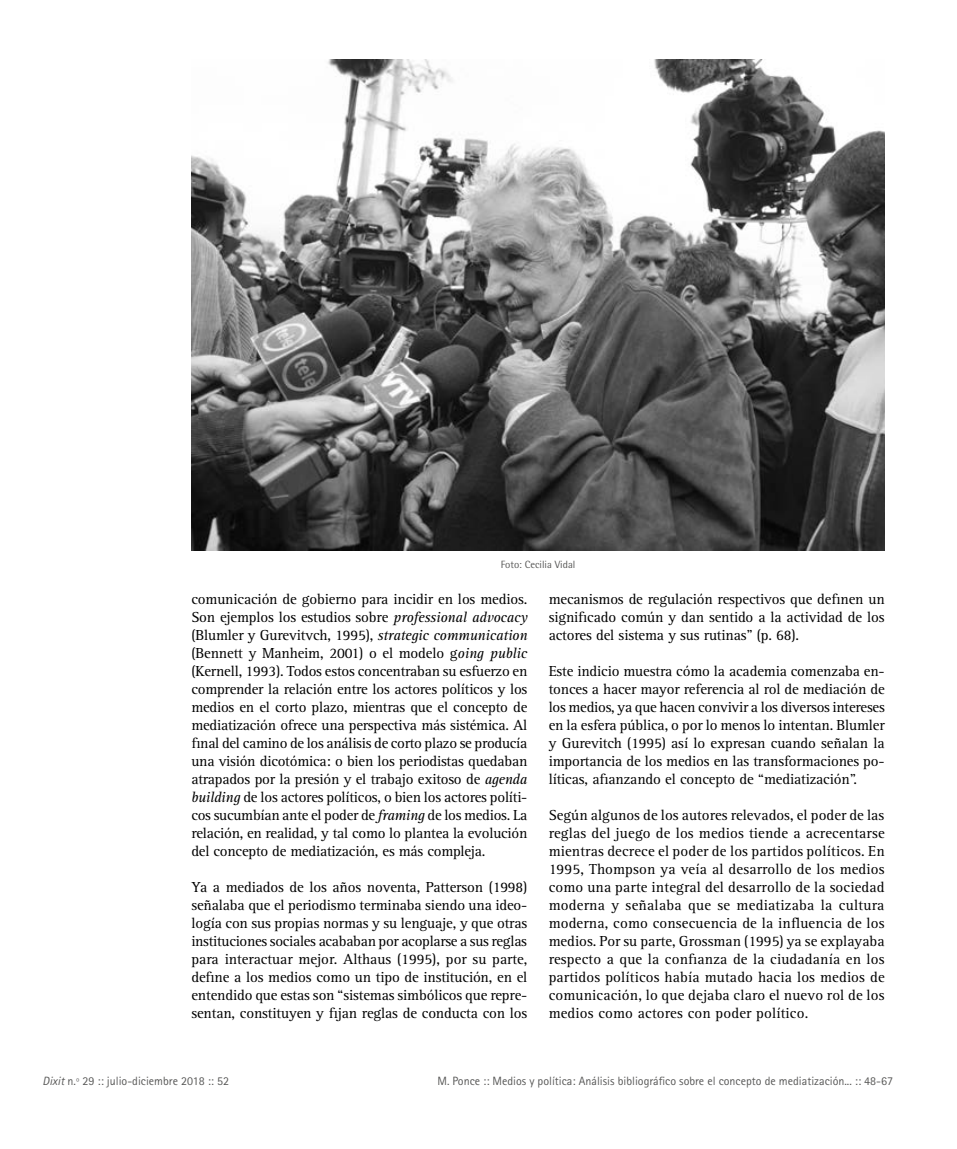
<style>
.page{position:relative;width:957px;height:1149px;background:#fff}
.page>*{position:absolute;margin:0;border:0;box-sizing:border-box;transform-origin:0 0}
.t1{font:15px/18px "Rotis Serif Std";letter-spacing:-.01em;color:#000;text-align:justify}
.t2{font:12px "Rotis Sans Serif Std";color:#575756}
.t3{font:10.5px "Rotis Semi Sans Std";color:#575756}
.s1{font-style:italic}
</style>
<div class="page">
<img style="left:191px;top:60px;width:693px;height:490px">
<p class="t3" style="left:501px;top:558px;width:76px">Foto: Cecilia Vidal</p>
<p class="t1" style="left:191px;top:590px;width:337px">comunicación de gobierno para incidir en los medios.<br>Son ejemplos los estudios sobre <span class="s1">professional advocacy </span>(Blumler y Gurevitvch, 1995), <span class="s1">strategic communication </span>(Bennett y Manheim, 2001) o el modelo g<span class="s1">oing public </span>(Kernell, 1993). Todos estos concentraban su esfuerzo en comprender la relación entre los actores políticos y los medios en el corto plazo, mientras que el concepto de mediatización ofrece una perspectiva más sistémica. Al final del camino de los análisis de corto plazo se producía una visión dicotómica: o bien los periodistas quedaban atrapados por la presión y el trabajo exitoso de <span class="s1">agenda building</span> de los actores políticos, o bien los actores políti&shy;cos sucumbían ante el poder de <span class="s1">framing</span> de los medios. La relación, en realidad, y tal como lo plantea la evolución del concepto de mediatización, es más compleja.</p>
<p class="t1" style="left:191px;top:878px;width:337px">Ya a mediados de los años noventa, Patterson (1998) señalaba que el periodismo terminaba siendo una ideo&shy;logía con sus propias normas y su lenguaje, y que otras instituciones sociales acababan por acoplarse a sus reglas para interactuar mejor. Althaus (1995), por su parte, define a los medios como un tipo de institución, en el entendido que estas son “sistemas simbólicos que repre&shy;sentan, constituyen y fijan reglas de conducta con los</p>
<p class="t1" style="left:549px;top:590px;width:337px">mecanismos de regulación respectivos que definen un significado común y dan sentido a la actividad de los actores del sistema y sus rutinas” (p. 68).</p>
<p class="t1" style="left:549px;top:662px;width:338px">Este indicio muestra cómo la academia comenzaba en&shy;tonces a hacer mayor referencia al rol de mediación de los medios, ya que hacen convivir a los diversos intereses en la esfera pública, o por lo menos lo intentan. Blumler y Gurevitch (1995) así lo expresan cuando señalan la importancia de los medios en las transformaciones po&shy;líticas, afianzando el concepto de “mediatización”.</p>
<p class="t1" style="left:549px;top:806px;width:337px">Según algunos de los autores relevados, el poder de las reglas del juego de los medios tiende a acrecentarse mientras decrece el poder de los partidos políticos. En 1995, Thompson ya veía al desarrollo de los medios como una parte integral del desarrollo de la sociedad moderna y señalaba que se mediatizaba la cultura moderna, como consecuencia de la influencia de los medios. Por su parte, Grossman (1995) ya se explayaba respecto a que la confianza de la ciudadanía en los partidos políticos había mutado hacia los medios de comunicación, lo que dejaba claro el nuevo rol de los medios como actores con poder político.</p>
<p class="t2" style="left:43px;top:1073px;width:188px"><span class="s1">Dixit</span> n.º 29 :: julio-diciembre 2018 :: 52</p>
<p class="t2" style="left:437px;top:1073px;width:457px">M. Ponce :: Medios y política: Análisis bibliográfico sobre el concepto de mediatización... :: 48-67</p>
</div>
